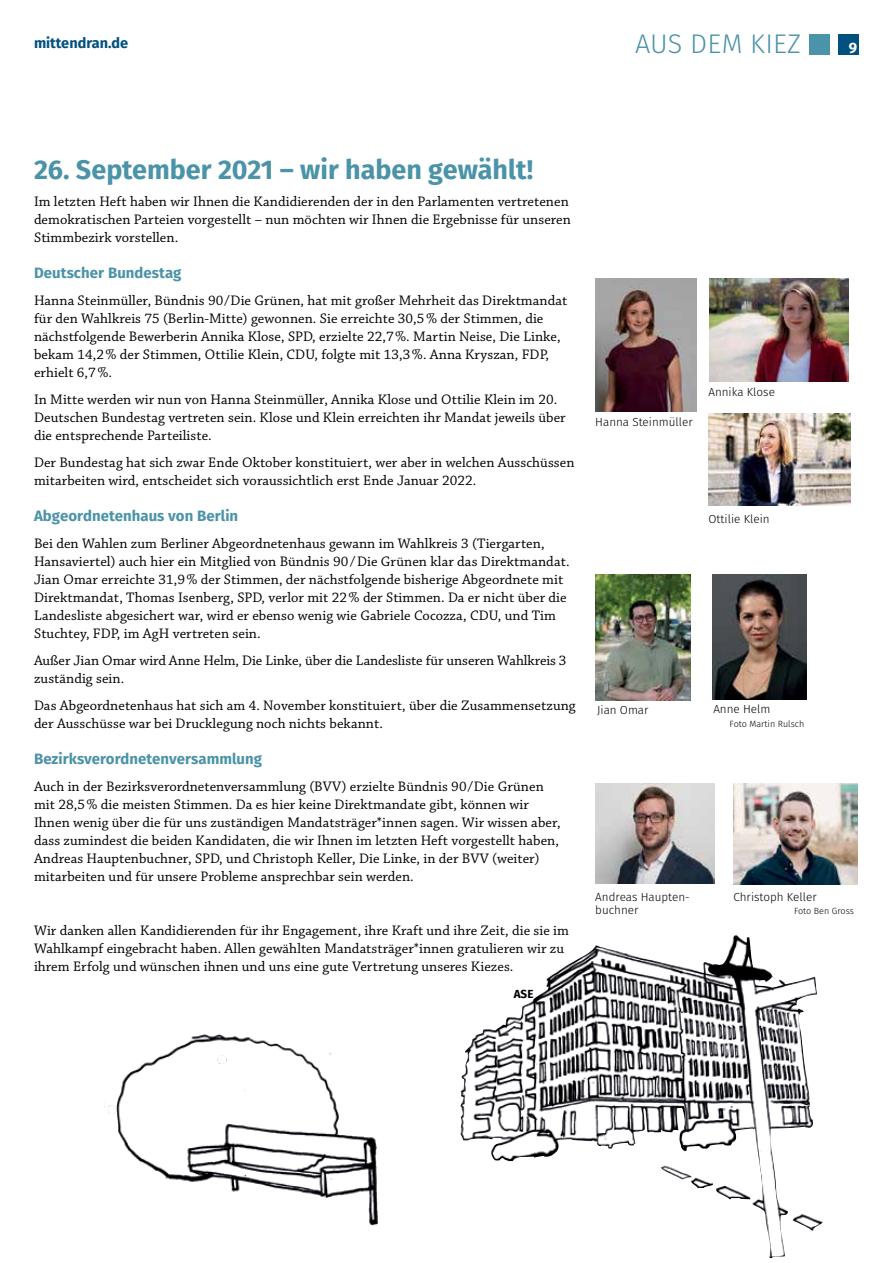
<style>
.page{position:relative;width:893px;height:1263px;background:#fff}
.page>*{position:absolute;margin:0;border:0;box-sizing:border-box;transform-origin:0 0}
.t1{font:700 27px "Fira Sans";color:#4b93a8}
.t2{font:300 27px "Fira Sans";letter-spacing:.01em;color:#4b93a8}
.t3{font:700 15px "Fira Sans";letter-spacing:.005em;color:#4b93a8}
.t4{font:700 15px "Fira Sans";color:#fff}
.t5{font:14.55px/18px "Chaparral Pro";letter-spacing:.005em;color:#000}
.t6{font:700 14.55px "Fira Sans";color:#005080}
.t7{font:300 11.7px/13.5px "Fira Sans";color:#000}
.t8{font:700 11.7px "Fira Sans";color:#000}
.t9{font:300 9px "Fira Sans";color:#000}
</style>
<div class="page">
<div style="left:810px;top:34px;width:20px;height:20px;background:#4b93a8"></div>
<img style="left:595px;top:784px;width:119px;height:99px">
<img style="left:712px;top:574px;width:94px;height:126px">
<img style="left:733px;top:784px;width:124px;height:100px">
<img style="left:595px;top:574px;width:95px;height:126px">
<img style="left:595px;top:278px;width:101px;height:133px">
<img style="left:709px;top:278px;width:139px;height:104px">
<img style="left:708px;top:413px;width:143px;height:93px">
<img style="left:108px;top:1034px;width:270px;height:192px">
<img style="left:460px;top:935px;width:353px;height:323px">
<div style="left:838px;top:34px;width:21px;height:20px;background:#005080"></div>
<h1 class="t2" style="left:635px;top:24px;width:167px">AUS DEM KIEZ</h1>
<p class="t6" style="left:34px;top:31px;width:96px">mittendran.de</p>
<p class="t4" style="left:849px;top:35px;width:10px">9</p>
<h1 class="t1" style="left:34px;top:147px;width:501px">26. September 2021 – wir haben gewählt!</h1>
<p class="t5" style="left:34px;top:193px;width:538px">Im letzten Heft haben wir Ihnen die Kandidierenden der in den Parlamenten vertretenen demokratischen Parteien vorgestellt – nun möchten wir Ihnen die Ergebnisse für unseren<br>Stimmbezirk vorstellen.</p>
<p class="t3" style="left:34px;top:260px;width:149px">Deutscher Bundestag</p>
<p class="t5" style="left:34px;top:292px;width:535px">Hanna Steinmüller, Bündnis 90/Die Grünen, hat mit großer Mehrheit das Direktmandat für den Wahlkreis 75 (Berlin-Mitte) gewonnen. Sie erreichte 30,5% der Stimmen, die nächstfolgende Bewerberin Annika Klose, SPD, erzielte 22,7%. Martin Neise, Die Linke, bekam 14,2% der Stimmen, Ottilie Klein, CDU, folgte mit 13,3%. Anna Kryszan, FDP, erhielt 6,7%.</p>
<p class="t5" style="left:34px;top:391px;width:533px">In Mitte werden wir nun von Hanna Steinmüller, Annika Klose und Ottilie Klein im 20.<br>Deutschen Bundestag vertreten sein. Klose und Klein erreichten ihr Mandat jeweils über die entsprechende Parteiliste.</p>
<p class="t5" style="left:34px;top:454px;width:542px">Der Bundestag hat sich zwar Ende Oktober konstituiert, wer aber in welchen Ausschüssen mitarbeiten wird, entscheidet sich voraussichtlich erst Ende Januar 2022.</p>
<p class="t3" style="left:34px;top:503px;width:206px">Abgeordnetenhaus von Berlin</p>
<p class="t5" style="left:34px;top:535px;width:537px">Bei den Wahlen zum Berliner Abgeordnetenhaus gewann im Wahlkreis 3 (Tiergarten, Hansaviertel) auch hier ein Mitglied von Bündnis 90/Die Grünen klar das Direktmandat.<br>Jian Omar erreichte 31,9% der Stimmen, der nächstfolgende bisherige Abgeordnete mit Direktmandat, Thomas Isenberg, SPD, verlor mit 22% der Stimmen. Da er nicht über die Landesliste abgesichert war, wird er ebenso wenig wie Gabriele Cocozza, CDU, und Tim Stuchtey, FDP, im AgH vertreten sein.</p>
<p class="t5" style="left:34px;top:652px;width:534px">Außer Jian Omar wird Anne Helm, Die Linke, über die Landesliste für unseren Wahlkreis 3 zuständig sein.</p>
<p class="t5" style="left:34px;top:697px;width:543px">Das Abgeordnetenhaus hat sich am 4. November konstituiert, über die Zusammensetzung der Ausschüsse war bei Drucklegung noch nichts bekannt.</p>
<p class="t3" style="left:34px;top:746px;width:230px">Bezirksverordnetenversammlung</p>
<p class="t5" style="left:34px;top:778px;width:528px">Auch in der Bezirksverordnetenversammlung (BVV) erzielte Bündnis 90/Die Grünen mit 28,5% die meisten Stimmen. Da es hier keine Direktmandate gibt, können wir Ihnen wenig über die für uns zuständigen Mandatsträger*innen sagen. Wir wissen aber, dass zumindest die beiden Kandidaten, die wir Ihnen im letzten Heft vorgestellt haben, Andreas Hauptenbuchner, SPD, und Christoph Keller, Die Linke, in der BVV (weiter) mitarbeiten und für unsere Probleme ansprechbar sein werden.</p>
<p class="t5" style="left:34px;top:922px;width:536px">Wir danken allen Kandidierenden für ihr Engagement, ihre Kraft und ihre Zeit, die sie im<br>Wahlkampf eingebracht haben. Allen gewählten Mandatsträger*innen gratulieren wir zu ihrem Erfolg und wünschen ihnen und uns eine gute Vertretung unseres Kiezes.</p>
<p class="t8" style="left:514px;top:984px;width:21px">ASE</p>
<p class="t7" style="left:595px;top:415px;width:99px">Hanna Steinmüller</p>
<p class="t7" style="left:708px;top:385px;width:68px">Annika Klose</p>
<p class="t7" style="left:708px;top:512px;width:63px">Ottilie Klein</p>
<p class="t7" style="left:597px;top:703px;width:53px">Jian Omar</p>
<p class="t7" style="left:713px;top:702px;width:59px">Anne Helm</p>
<p class="t9" style="left:730px;top:717px;width:76px">Foto Martin Rulsch</p>
<p class="t7" style="left:595px;top:890px;width:96px">Andreas Haupten&shy;buchner</p>
<p class="t7" style="left:733px;top:890px;width:85px">Christoph Keller</p>
<p class="t9" style="left:794px;top:905px;width:61px">Foto Ben Gross</p>
</div>
